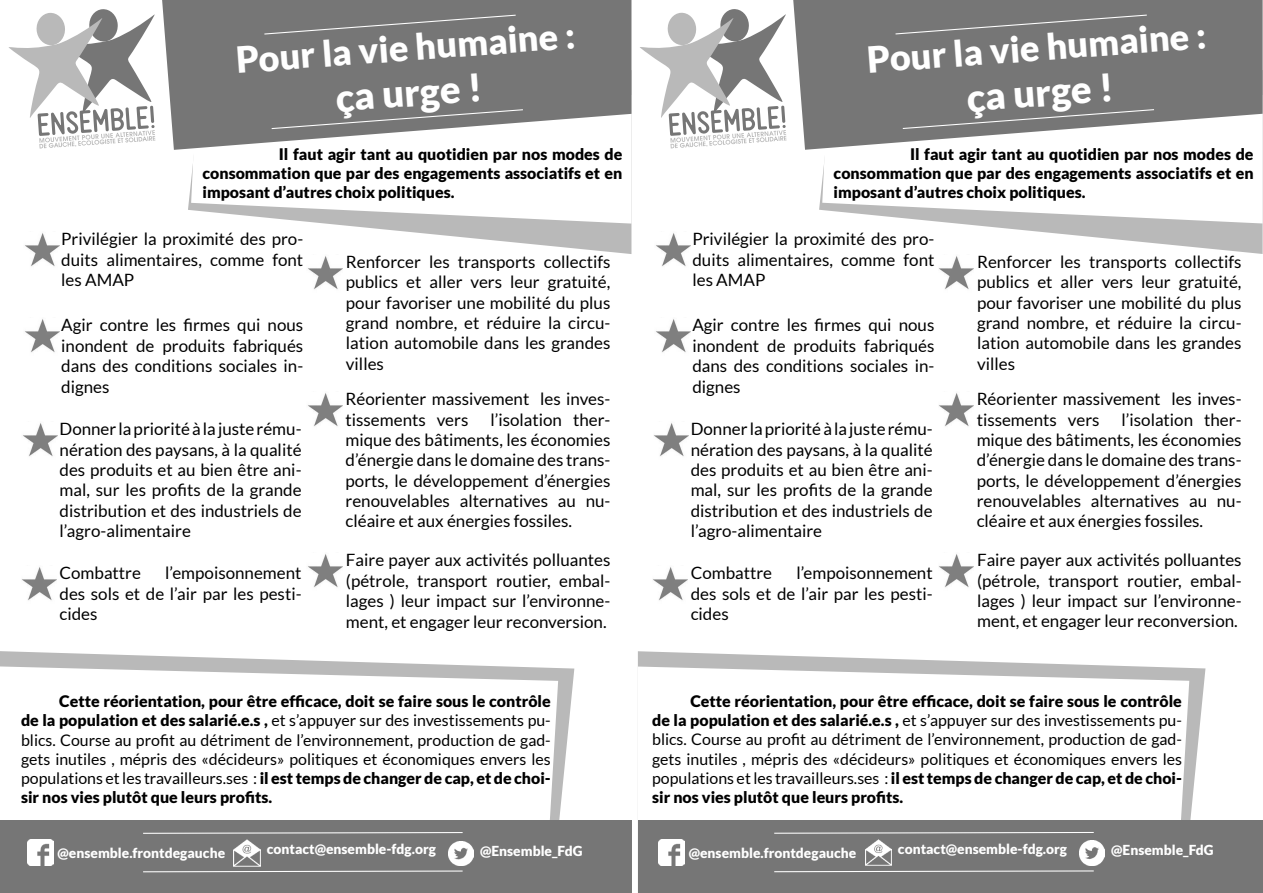
<style>
.page{position:relative;width:1263px;height:893px;background:#fff}
.page>*{position:absolute;margin:0;border:0;box-sizing:border-box;transform-origin:0 0}
.t1{font:900 38.25px "Lato";color:#fff}
.t2{font:900 36px "Lato";color:#fff}
.t3{font:16.95px/20.4px "Lato";color:#000;text-align:justify}
.t4{font:15.9px/19px "Lato";color:#000;text-align:justify}
.t5{font:900 15.9px/19px "Lato";color:#000;text-align:justify}
.t6{font:900 13.8px "Lato";color:#fff}
.s1{font-weight:900}
</style>
<div class="page">
<svg style="left:8px;top:9px;width:148px;height:140px"></svg>
<svg style="left:188px;top:183px;width:443px;height:71px"></svg>
<svg style="left:191px;top:164px;width:440px;height:60px"></svg>
<svg style="left:0;top:651px;width:574px;height:169px"></svg>
<svg style="left:0;top:666px;width:558px;height:154px"></svg>
<div style="left:0;top:820px;width:631px;height:73px;background:#767676"></div>
<img style="left:448px;top:841px;width:25px;height:25px">
<img style="left:28px;top:840px;width:25px;height:25px">
<img style="left:234px;top:840px;width:26px;height:26px">
<svg style="left:162px;top:0;width:469px;height:150px;background:#8a8a8a"></svg>
<svg style="left:271px;top:109px;width:253px;height:21px;background:#868686"></svg>
<svg style="left:263px;top:14px;width:254px;height:21px;background:#7c7c7c"></svg>
<svg style="left:143px;top:870px;width:320px;height:3px"></svg>
<svg style="left:143px;top:832px;width:320px;height:2px"></svg>
<img style="left:25px;top:233px;width:34px;height:34px">
<img style="left:22px;top:567px;width:35px;height:34px">
<img style="left:25px;top:319px;width:34px;height:34px">
<img style="left:308px;top:256px;width:34px;height:34px">
<img style="left:23px;top:423px;width:34px;height:34px">
<img style="left:308px;top:393px;width:34px;height:34px">
<img style="left:308px;top:554px;width:34px;height:34px">
<svg style="left:640px;top:9px;width:147px;height:140px"></svg>
<svg style="left:819px;top:184px;width:443px;height:70px"></svg>
<svg style="left:822px;top:159px;width:440px;height:64px"></svg>
<svg style="left:638px;top:651px;width:567px;height:169px"></svg>
<svg style="left:638px;top:666px;width:551px;height:154px"></svg>
<div style="left:638px;top:820px;width:624px;height:73px;background:#767676"></div>
<img style="left:1080px;top:841px;width:24px;height:25px">
<img style="left:659px;top:840px;width:25px;height:25px">
<img style="left:865px;top:840px;width:26px;height:26px">
<svg style="left:793px;top:0;width:469px;height:150px;background:#8a8a8a"></svg>
<svg style="left:902px;top:109px;width:253px;height:21px;background:#868686"></svg>
<svg style="left:894px;top:14px;width:254px;height:21px;background:#7c7c7c"></svg>
<svg style="left:774px;top:870px;width:320px;height:3px"></svg>
<svg style="left:774px;top:832px;width:320px;height:2px"></svg>
<img style="left:656px;top:233px;width:34px;height:34px">
<img style="left:653px;top:567px;width:35px;height:34px">
<img style="left:656px;top:319px;width:34px;height:34px">
<img style="left:939px;top:256px;width:34px;height:34px">
<img style="left:654px;top:423px;width:35px;height:34px">
<img style="left:939px;top:393px;width:34px;height:34px">
<img style="left:939px;top:554px;width:34px;height:34px">
<p class="t2" style="left:235px;top:38px;width:341px;rotate:-4deg">Pour la vie humaine :</p>
<p class="t1" style="left:334px;top:75px;width:148px;rotate:-4deg">ça urge !</p>
<p class="t5" style="left:202px;top:144px;width:421px;text-indent:76px">Il faut agir tant au quotidien par nos modes de consommation que par des engagements associatifs et en imposant d’autres choix politiques.</p>
<p class="t3" style="left:61px;top:229px;width:243px">Privilégier la proximité des pro&shy;duits alimentaires, comme font les AMAP</p>
<p class="t3" style="left:61px;top:315px;width:243px">Agir contre les firmes qui nous inondent de produits fabriqués dans des conditions sociales in&shy;dignes</p>
<p class="t3" style="left:60px;top:419px;width:243px">Donner la priorité à la juste rému&shy;nération des paysans, à la qualité des produits et au bien être ani&shy;mal, sur les profits de la grande distribution et des industriels de l’agro-alimentaire</p>
<p class="t3" style="left:60px;top:563px;width:243px;text-indent:106px">l’empoisonnement des sols et de l’air par les pesti&shy;cides</p>
<p class="t3" style="left:60px;top:563px;width:83px">Combattre</p>
<p class="t3" style="left:346px;top:252px;width:266px">Renforcer les transports collectifs publics et aller vers leur gratuité, pour favoriser une mobilité du plus grand nombre, et réduire la circu&shy;lation automobile dans les grandes villes</p>
<p class="t3" style="left:346px;top:389px;width:266px">Réorienter massivement les inves&shy;tissements vers</p>
<p class="t3" style="left:346px;top:409px;width:266px;text-indent:145px">l’isolation ther&shy;mique des bâtiments, les économies d’énergie dans le domaine des trans&shy;ports, le développement d’énergies renouvelables alternatives au nu&shy;cléaire et aux énergies fossiles.</p>
<p class="t3" style="left:346px;top:550px;width:266px">Faire payer aux activités polluantes (pétrole, transport routier, embal&shy;lages ) leur impact sur l’environne&shy;ment, et engager leur reconversion.</p>
<p class="t4" style="left:21px;top:692px;width:531px;text-indent:38px"><span class="s1">Cette réorientation, pour être efficace, doit se faire sous le contrôle de la population et des salarié.e.s ,</span> et s’appuyer sur des investissements pu&shy;blics. Course au profit au détriment de l’environnement, production de gad&shy;gets inutiles , mépris des «décideurs» politiques et économiques envers les populations et les travailleurs.ses : <span class="s1">il est temps de changer de cap, et de choi&shy;sir nos vies plutôt que leurs profits.</span></p>
<p class="t6" style="left:58px;top:845px;width:169px">@ensemble.frontdegauche</p>
<p class="t6" style="left:267px;top:841px;width:171px">contact@ensemble-fdg.org</p>
<p class="t6" style="left:480px;top:842px;width:104px">@Ensemble_FdG</p>
<p class="t2" style="left:866px;top:38px;width:341px;rotate:-4deg">Pour la vie humaine :</p>
<p class="t1" style="left:965px;top:75px;width:148px;rotate:-4deg">ça urge !</p>
<p class="t5" style="left:834px;top:144px;width:421px;text-indent:76px">Il faut agir tant au quotidien par nos modes de consommation que par des engagements associatifs et en imposant d’autres choix politiques.</p>
<p class="t3" style="left:692px;top:229px;width:243px">Privilégier la proximité des pro&shy;duits alimentaires, comme font les AMAP</p>
<p class="t3" style="left:692px;top:315px;width:243px">Agir contre les firmes qui nous inondent de produits fabriqués dans des conditions sociales in&shy;dignes</p>
<p class="t3" style="left:691px;top:419px;width:243px">Donner la priorité à la juste rému&shy;nération des paysans, à la qualité des produits et au bien être ani&shy;mal, sur les profits de la grande distribution et des industriels de l’agro-alimentaire</p>
<p class="t3" style="left:691px;top:563px;width:243px;text-indent:106px">l’empoisonnement des sols et de l’air par les pesti&shy;cides</p>
<p class="t3" style="left:691px;top:563px;width:83px">Combattre</p>
<p class="t3" style="left:977px;top:251px;width:266px">Renforcer les transports collectifs publics et aller vers leur gratuité, pour favoriser une mobilité du plus grand nombre, et réduire la circu&shy;lation automobile dans les grandes villes</p>
<p class="t3" style="left:977px;top:389px;width:266px">Réorienter massivement les inves&shy;tissements vers</p>
<p class="t3" style="left:977px;top:409px;width:266px;text-indent:145px">l’isolation ther&shy;mique des bâtiments, les économies d’énergie dans le domaine des trans&shy;ports, le développement d’énergies renouvelables alternatives au nu&shy;cléaire et aux énergies fossiles.</p>
<p class="t3" style="left:977px;top:550px;width:266px">Faire payer aux activités polluantes (pétrole, transport routier, embal&shy;lages ) leur impact sur l’environne&shy;ment, et engager leur reconversion.</p>
<p class="t4" style="left:652px;top:692px;width:531px;text-indent:38px"><span class="s1">Cette réorientation, pour être efficace, doit se faire sous le contrôle de la population et des salarié.e.s ,</span> et s’appuyer sur des investissements pu&shy;blics. Course au profit au détriment de l’environnement, production de gad&shy;gets inutiles , mépris des «décideurs» politiques et économiques envers les populations et les travailleurs.ses : <span class="s1">il est temps de changer de cap, et de choi&shy;sir nos vies plutôt que leurs profits.</span></p>
<p class="t6" style="left:689px;top:845px;width:169px">@ensemble.frontdegauche</p>
<p class="t6" style="left:898px;top:840px;width:171px">contact@ensemble-fdg.org</p>
<p class="t6" style="left:1111px;top:842px;width:104px">@Ensemble_FdG</p>
</div>
